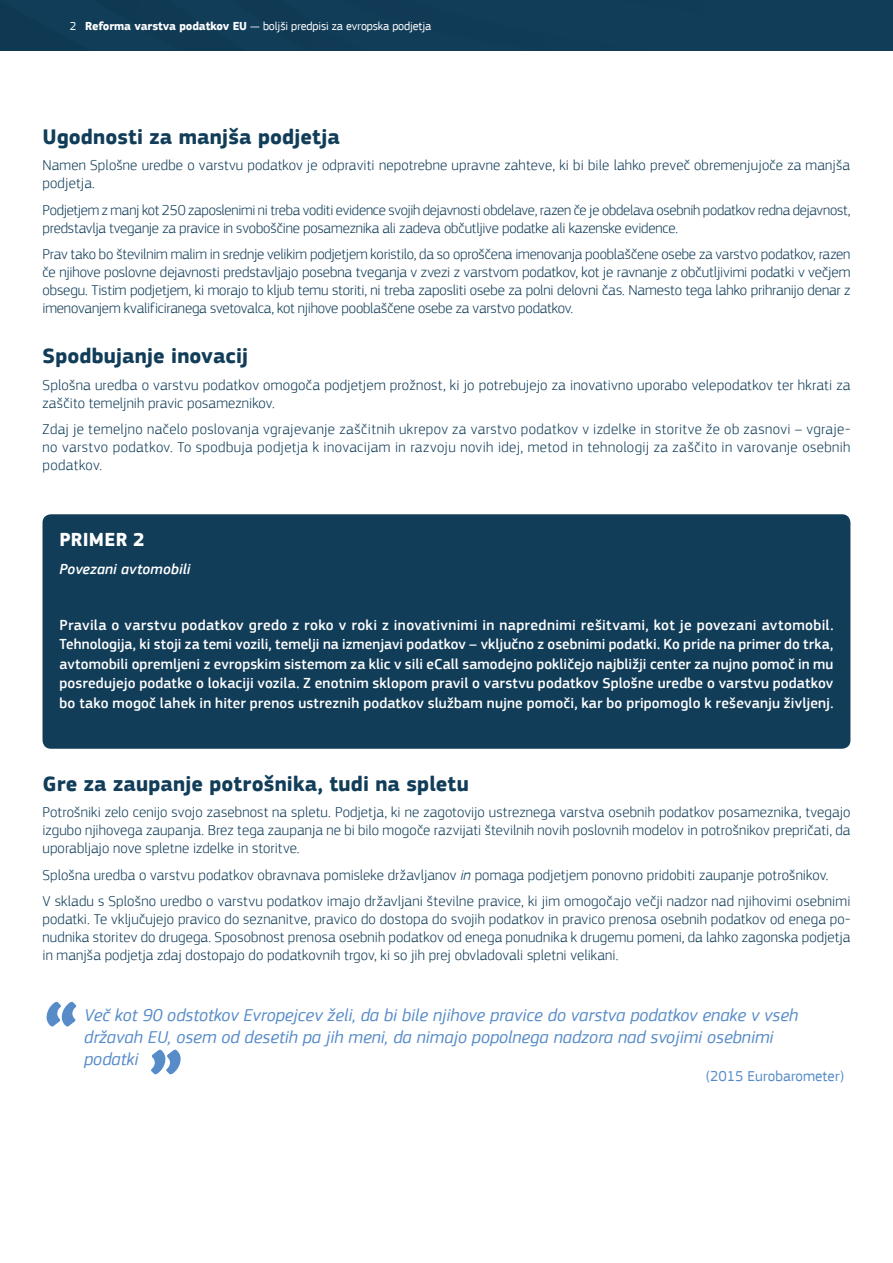
<style>
.page{position:relative;width:893px;height:1263px;background:#fff}
.page>*{position:absolute;margin:0;border:0;box-sizing:border-box;transform-origin:0 0}
.factsheet_-_graph_ti{font:700 79.35px "EC Square Sans Pro";color:#578cc9}
.factsheet_-_body_tex{font:700 21.75px "EC Square Sans Pro";letter-spacing:.005em;color:#113d59}
.factsheet_-_box_-_su{font:700 19.5px "EC Square Sans Pro";letter-spacing:.015em;color:#fff}
.factsheet_-_graph_ti-2{font:italic 18px/21.6px "EC Square Sans Pro";color:#578cc9}
.factsheet_-_body_tex-2{font:300 15px/18px "EC Square Sans Pro";letter-spacing:.005em;color:#113d59;text-align:justify}
.factsheet_-_box_-_bo{font:500 15px/19.5px "EC Square Sans Pro";letter-spacing:.01em;color:#fff;text-align:justify}
.factsheet_-_body_tex-3{font:300 15px/18px "EC Square Sans Pro";letter-spacing:-.015em;color:#113d59}
.factsheet_-_graph_ti-3{font:15px "EC Square Sans Pro";color:#578cc9}
.factsheet_-_box_-_bo-2{font:italic 500 15px "EC Square Sans Pro";letter-spacing:.01em;color:#fff}
.t1{font:12px "EC Square Sans Pro";letter-spacing:-.01em;color:#fff}
.s1{font-weight:700}
.s2{font-style:italic}
</style>
<div class="page">
<div style="left:0;top:0;width:893px;height:51px;background:#113d59"></div>
<div style="left:43px;top:514px;width:807px;height:235px;background:#113d59;border-radius:9px"></div>
<p class="t1" style="left:70px;top:19px;width:363px">2 <span class="s1">Reforma varstva podatkov EU</span> — boljši predpisi za evropska podjetja</p>
<p class="factsheet_-_body_tex" style="left:43px;top:124px;width:299px">Ugodnosti za manjša podjetja</p>
<p class="factsheet_-_body_tex-2" style="left:43px;top:156px;width:809px">Namen Splošne uredbe o varstvu podatkov je odpraviti nepotrebne upravne zahteve, ki bi bile lahko preveč obremenjujoče za manjša podjetja.</p>
<p class="factsheet_-_body_tex-3" style="left:43px;top:201px;width:809px">Podjetjem z manj kot 250 zaposlenimi ni treba voditi evidence svojih dejavnosti obdelave, razen če je obdelava osebnih podatkov redna dejavnost, predstavlja tveganje za pravice in svoboščine posameznika ali zadeva občutljive podatke ali kazenske evidence.</p>
<p class="factsheet_-_body_tex-2" style="left:43px;top:245px;width:809px">Prav tako bo številnim malim in srednje velikim podjetjem koristilo, da so oproščena imenovanja pooblaščene osebe za varstvo podatkov, razen če njihove poslovne dejavnosti predstavljajo posebna tveganja v zvezi z varstvom podatkov, kot je ravnanje z občutljivimi podatki v večjem obsegu. Tistim podjetjem, ki morajo to kljub temu storiti, ni treba zaposliti osebe za polni delovni čas. Namesto tega lahko prihranijo denar z imenovanjem kvalificiranega svetovalca, kot njihove pooblaščene osebe za varstvo podatkov.</p>
<p class="factsheet_-_body_tex" style="left:43px;top:343px;width:207px">Spodbujanje inovacij</p>
<p class="factsheet_-_body_tex-2" style="left:43px;top:376px;width:809px">Splošna uredba o varstvu podatkov omogoča podjetjem prožnost, ki jo potrebujejo za inovativno uporabo velepodatkov ter hkrati za zaščito temeljnih pravic posameznikov.</p>
<p class="factsheet_-_body_tex-2" style="left:43px;top:420px;width:809px">Zdaj je temeljno načelo poslovanja vgrajevanje zaščitnih ukrepov za varstvo podatkov v izdelke in storitve že ob zasnovi – vgraje&shy;no varstvo podatkov. To spodbuja podjetja k inovacijam in razvoju novih idej, metod in tehnologij za zaščito in varovanje osebnih podatkov.</p>
<p class="factsheet_-_box_-_su" style="left:60px;top:528px;width:87px">PRIMER 2</p>
<p class="factsheet_-_box_-_bo-2" style="left:60px;top:560px;width:133px">Povezani avtomobili</p>
<p class="factsheet_-_box_-_bo" style="left:60px;top:615px;width:775px">Pravila o varstvu podatkov gredo z roko v roki z inovativnimi in naprednimi rešitvami, kot je povezani avtomobil.<br>Tehnologija, ki stoji za temi vozili, temelji na izmenjavi podatkov – vključno z osebnimi podatki. Ko pride na primer do trka, avtomobili opremljeni z evropskim sistemom za klic v sili eCall samodejno pokličejo najbližji center za nujno pomoč in mu posredujejo podatke o lokaciji vozila. Z enotnim sklopom pravil o varstvu podatkov Splošne uredbe o varstvu podatkov bo tako mogoč lahek in hiter prenos ustreznih podatkov službam nujne pomoči, kar bo pripomoglo k reševanju življenj.</p>
<p class="factsheet_-_body_tex" style="left:43px;top:770px;width:428px">Gre za zaupanje potrošnika, tudi na spletu</p>
<p class="factsheet_-_body_tex-2" style="left:43px;top:803px;width:809px">Potrošniki zelo cenijo svojo zasebnost na spletu. Podjetja, ki ne zagotovijo ustreznega varstva osebnih podatkov posameznika, tvegajo izgubo njihovega zaupanja. Brez tega zaupanja ne bi bilo mogoče razvijati številnih novih poslovnih modelov in potrošnikov prepričati, da uporabljajo nove spletne izdelke in storitve.</p>
<p class="factsheet_-_body_tex-2" style="left:43px;top:865px;width:788px">Splošna uredba o varstvu podatkov obravnava pomisleke državljanov <span class="s2">in</span> pomaga podjetjem ponovno pridobiti zaupanje potrošnikov.</p>
<p class="factsheet_-_body_tex-2" style="left:43px;top:892px;width:809px">V skladu s Splošno uredbo o varstvu podatkov imajo državljani številne pravice, ki jim omogočajo večji nadzor nad njihovimi osebnimi podatki. Te vključujejo pravico do seznanitve, pravico do dostopa do svojih podatkov in pravico prenosa osebnih podatkov od enega po&shy;nudnika storitev do drugega. Sposobnost prenosa osebnih podatkov od enega ponudnika k drugemu pomeni, da lahko zagonska podjetja in manjša podjetja zdaj dostopajo do podatkovnih trgov, ki so jih prej obvladovali spletni velikani.</p>
<p class="factsheet_-_graph_ti" style="left:43px;top:985px;width:39px">“</p>
<p class="factsheet_-_graph_ti-2" style="left:84px;top:1005px;width:716px">Več kot 90 odstotkov Evropejcev želi, da bi bile njihove pravice do varstva podatkov enake v vseh državah EU, osem od desetih pa jih meni, da nimajo popolnega nadzora nad svojimi osebnimi</p>
<p class="factsheet_-_graph_ti-2" style="left:84px;top:1048px;width:56px">podatki</p>
<p class="factsheet_-_graph_ti" style="left:147px;top:1033px;width:39px">”</p>
<p class="factsheet_-_graph_ti-3" style="left:706px;top:1067px;width:140px">(2015 Eurobarometer)</p>
</div>
